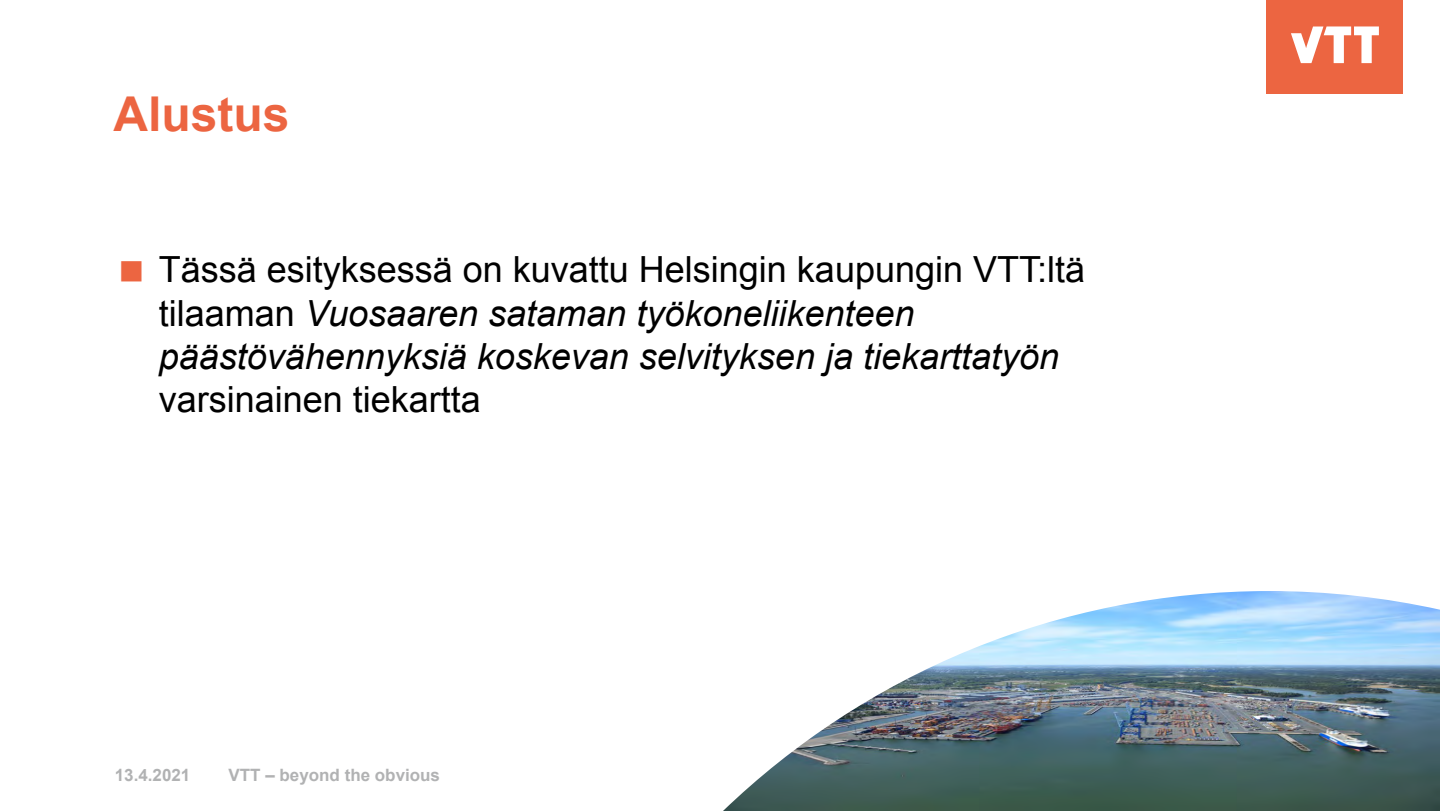
<style>
.page{position:relative;width:1440px;height:811px;background:#fff}
.page>*{position:absolute;margin:0;border:0;box-sizing:border-box;transform-origin:0 0}
._2_H2_SLIDE-OTSIKKO{font:700 48px "Arial";color:#ec6541}
.t1{font:italic 36px/43.2px "Arial";color:#000}
.t2{font:700 17px "Arial";color:#b1b2b3}
.s1{font-style:normal}
</style>
<div class="page">
<div style="left:1267px;top:0;width:136px;height:94px;background:#ec6541"></div>
<svg style="left:1291px;top:26px;width:88px;height:37px"></svg>
<img style="left:723px;top:591px;width:717px;height:220px">
<h2 class="_2_H2_SLIDE-OTSIKKO" style="left:113px;top:82px;width:178px">Alustus</h2>
<p class="t1" style="left:159px;top:249px;width:928px"><span class="s1">Tässä esityksessä on kuvattu Helsingin kaupungin VTT:ltä tilaaman</span> Vuosaaren sataman työkoneliikenteen päästövähennyksiä koskevan selvityksen ja tiekarttatyön <span class="s1">varsinainen tiekartta</span></p>
<p class="t2" style="left:115px;top:763px;width:77px">13.4.2021</p>
<p class="t2" style="left:229px;top:763px;width:213px">VTT – beyond the obvious</p>
</div>
